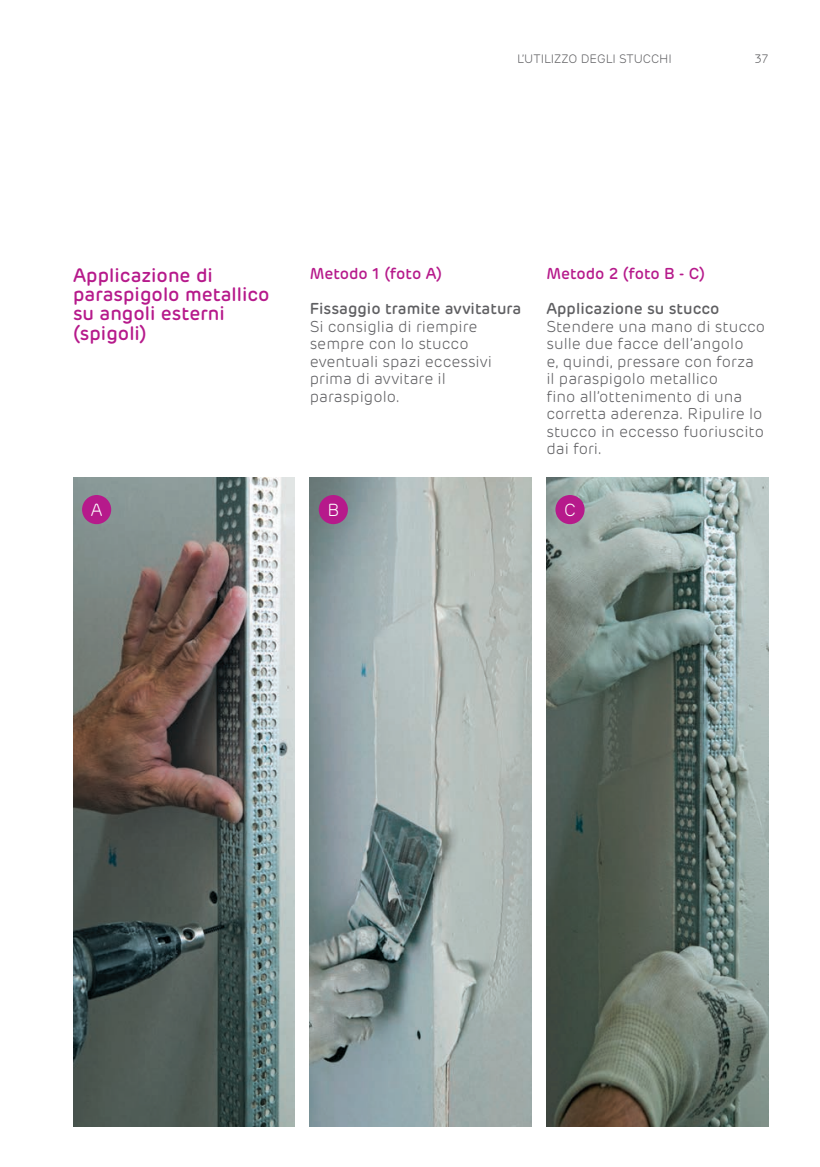
<style>
.page{position:relative;width:820px;height:1167px;background:#fff}
.page>*{position:absolute;margin:0;border:0;box-sizing:border-box;transform-origin:0 0}
.t1{font:500 19.25px/19.2px "Rubrik";color:#b61a8b}
.t2{font:300 17.5px "Rubrik";color:#fff}
.t3{font:300 15.75px/17.5px "Rubrik";color:#5f5f62}
.t4{font:500 15.75px "Rubrik";color:#5f5f62}
.t5{font:500 15.75px "Rubrik";letter-spacing:-.005em;color:#b61a8b}
.t6{font:300 12.25px "Rubrik";color:#5f5f62}
</style>
<div class="page">
<img style="left:73px;top:477px;width:222px;height:650px">
<img style="left:309px;top:477px;width:222px;height:649px">
<img style="left:546px;top:478px;width:221px;height:649px">
<div style="left:82px;top:495px;width:29px;height:29px;background:#b61a8b;border-radius:50%"></div>
<div style="left:318px;top:495px;width:30px;height:29px;background:#b61a8b;border-radius:50%"></div>
<div style="left:555px;top:495px;width:29px;height:29px;background:#b61a8b;border-radius:50%"></div>
<p class="t6" style="left:517px;top:52px;width:156px">L’UTILIZZO DEGLI STUCCHI</p>
<p class="t6" style="left:754px;top:52px;width:15px">37</p>
<p class="t1" style="left:73px;top:266px;width:198px">Applicazione di paraspigolo metallico su angoli esterni (spigoli)</p>
<p class="t5" style="left:309px;top:264px;width:134px">Metodo 1 (foto A)</p>
<p class="t4" style="left:309px;top:299px;width:213px">Fissaggio tramite avvitatura</p>
<p class="t3" style="left:309px;top:318px;width:184px">Si consiglia di riempire sempre con lo stucco eventuali spazi eccessivi prima di avvitare il paraspigolo.</p>
<p class="t5" style="left:546px;top:264px;width:160px">Metodo 2 (foto B - C)</p>
<p class="t4" style="left:546px;top:299px;width:175px">Applicazione su stucco</p>
<p class="t3" style="left:546px;top:318px;width:220px">Stendere una mano di stucco sulle due facce dell’angolo<br>e, quindi, pressare con forza il paraspigolo metallico<br>fino all’ottenimento di una corretta aderenza. Ripulire lo stucco in eccesso fuoriuscito dai fori.</p>
<p class="t2" style="left:91px;top:499px;width:13px">A</p>
<p class="t2" style="left:327px;top:499px;width:13px">B</p>
<p class="t2" style="left:564px;top:499px;width:13px">C</p>
</div>
